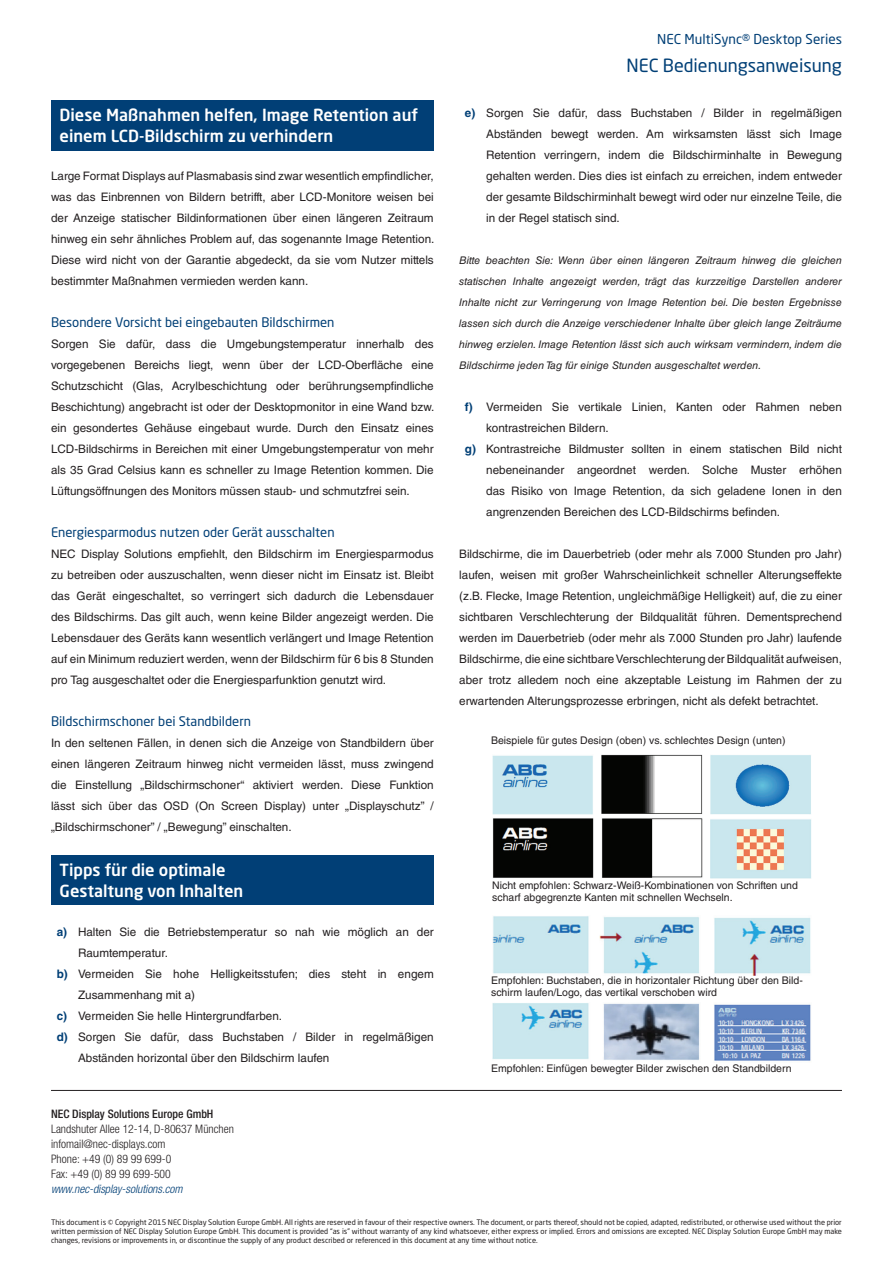
<style>
.page{position:relative;width:893px;height:1263px;background:#fff}
.page>*{position:absolute;margin:0;border:0;box-sizing:border-box;transform-origin:0 0}
.t1{font:18px "Neo Sans Pro";color:#013f76}
.t2{font:500 16.5px/21px "Neo Sans Pro";color:#fff}
.t3{font:13.5px "Neo Sans Pro";color:#013f76}
.t4{font:13.05px "Neo Sans Pro";color:#013f76}
.t5{font:11.7px/21px "Helvetica LT Std";color:#231f20;text-align:justify}
.t6{font:300 condensed 11.7px "Helvetica Neue LT Pro";color:#231f20}
.t7{font:500 condensed 11.7px "Helvetica Neue LT Pro";color:#231f20}
.t8{font:italic 300 condensed 11.7px "Helvetica Neue LT Std";color:#013f76}
.t9{font:italic 10.5px/21px "Helvetica LT Std";color:#231f20;text-align:justify}
.Paragraph_Style2{font:10.5px/12px "Helvetica LT Std";color:#231f20}
.t10{font:7.5px/9px "Neo Sans Pro";color:#231f20;text-align:justify}
.s1{font-weight:700;color:#013f76}
</style>
<div class="page">
<div style="left:51px;top:100px;width:383px;height:51px;background:#013f76"></div>
<div style="left:51px;top:856px;width:383px;height:49px;background:#013f76"></div>
<img style="left:493px;top:755px;width:100px;height:60px">
<img style="left:602px;top:754px;width:101px;height:60px">
<img style="left:710px;top:755px;width:101px;height:60px">
<img style="left:493px;top:818px;width:101px;height:60px">
<img style="left:602px;top:818px;width:101px;height:60px">
<img style="left:710px;top:819px;width:101px;height:59px">
<img style="left:492px;top:916px;width:319px;height:60px">
<img style="left:492px;top:1003px;width:319px;height:58px">
<hr style="left:51px;top:1090px;width:791px;height:1px;background:#231f20">
<p class="t2" style="left:60px;top:104px;width:360px">Diese Maßnahmen helfen, Image Retention auf einem LCD-Bildschirm zu verhindern</p>
<p class="t5" style="left:51px;top:165px;width:385px">Large Format Displays auf Plasmabasis sind zwar wesentlich empfindlicher, was das Einbrennen von Bildern betrifft, aber LCD-Monitore weisen bei der Anzeige statischer Bildinformationen über einen längeren Zeitraum hinweg ein sehr ähnliches Problem auf, das sogenannte Image Retention.<br>Diese wird nicht von der Garantie abgedeckt, da sie vom Nutzer mittels bestimmter Maßnahmen vermieden werden kann.</p>
<p class="t4" style="left:51px;top:314px;width:285px">Besondere Vorsicht bei eingebauten Bildschirmen</p>
<p class="t5" style="left:51px;top:333px;width:385px">Sorgen Sie dafür, dass die Umgebungstemperatur innerhalb des vorgegebenen Bereichs liegt, wenn über der LCD-Oberfläche eine Schutzschicht (Glas, Acrylbeschichtung oder berührungsempfindliche Beschichtung) angebracht ist oder der Desktopmonitor in eine Wand bzw. ein gesondertes Gehäuse eingebaut wurde. Durch den Einsatz eines LCD-Bildschirms in Bereichen mit einer Umgebungstemperatur von mehr als 35 Grad Celsius kann es schneller zu Image Retention kommen. Die Lüftungsöffnungen des Monitors müssen staub- und schmutzfrei sein.</p>
<p class="t4" style="left:51px;top:524px;width:285px">Energiesparmodus nutzen oder Gerät ausschalten</p>
<p class="t5" style="left:51px;top:543px;width:384px">NEC Display Solutions empfiehlt, den Bildschirm im Energiesparmodus zu betreiben oder auszuschalten, wenn dieser nicht im Einsatz ist. Bleibt das Gerät eingeschaltet, so verringert sich dadurch die Lebensdauer des Bildschirms. Das gilt auch, wenn keine Bilder angezeigt werden. Die Lebensdauer des Geräts kann wesentlich verlängert und Image Retention auf ein Minimum reduziert werden, wenn der Bildschirm für 6 bis 8 Stunden pro Tag ausgeschaltet oder die Energiesparfunktion genutzt wird.</p>
<p class="t4" style="left:51px;top:713px;width:202px">Bildschirmschoner bei Standbildern</p>
<p class="t5" style="left:51px;top:732px;width:384px">In den seltenen Fällen, in denen sich die Anzeige von Standbildern über einen längeren Zeitraum hinweg nicht vermeiden lässt, muss zwingend die Einstellung „Bildschirmschoner“ aktiviert werden. Diese Funktion lässt sich über das OSD (On Screen Display) unter „Displayschutz” / „Bildschirmschoner” / „Bewegung” einschalten.</p>
<p class="t2" style="left:60px;top:859px;width:168px">Tipps für die optimale</p>
<p class="t2" style="left:60px;top:880px;width:185px">Gestaltung von Inhalten</p>
<p class="t5" style="left:78px;top:921px;width:357px;text-indent:-21px"><span class="s1">a)</span> Halten Sie die Betriebstemperatur so nah wie möglich an der<br>Raumtemperatur.</p>
<p class="t5" style="left:78px;top:963px;width:357px;text-indent:-21px"><span class="s1">b)</span> Vermeiden Sie hohe Helligkeitsstufen; dies steht in engem<br>Zusammenhang mit a)</p>
<p class="t5" style="left:57px;top:1005px;width:227px"><span class="s1">c)</span> Vermeiden Sie helle Hintergrundfarben.</p>
<p class="t5" style="left:78px;top:1026px;width:357px;text-indent:-21px"><span class="s1">d)</span> Sorgen Sie dafür, dass Buchstaben / Bilder in regelmäßigen<br>Abständen horizontal über den Bildschirm laufen</p>
<p class="t3" style="left:657px;top:31px;width:186px">NEC MultiSync® Desktop Series</p>
<p class="t1" style="left:626px;top:54px;width:217px">NEC Bedienungsanweisung</p>
<p class="t5" style="left:486px;top:102px;width:357px;text-indent:-21px"><span class="s1">e)</span> Sorgen Sie dafür, dass Buchstaben / Bilder in regelmäßigen Abständen bewegt werden. Am wirksamsten lässt sich Image Retention verringern, indem die Bildschirminhalte in Bewegung gehalten werden. Dies dies ist einfach zu erreichen, indem entweder der gesamte Bildschirminhalt bewegt wird oder nur einzelne Teile, die in der Regel statisch sind.</p>
<p class="t9" style="left:459px;top:250px;width:384px">Bitte beachten Sie: Wenn über einen längeren Zeitraum hinweg die gleichen statischen Inhalte angezeigt werden, trägt das kurzzeitige Darstellen anderer Inhalte nicht zur Verringerung von Image Retention bei. Die besten Ergebnisse lassen sich durch die Anzeige verschiedener Inhalte über gleich lange Zeiträume hinweg erzielen. Image Retention lässt sich auch wirksam vermindern, indem die Bildschirme jeden Tag für einige Stunden ausgeschaltet werden.</p>
<p class="t5" style="left:486px;top:396px;width:357px;text-indent:-21px"><span class="s1">f)</span> Vermeiden Sie vertikale Linien, Kanten oder Rahmen neben kontrastreichen Bildern.</p>
<p class="t5" style="left:486px;top:438px;width:357px;text-indent:-21px"><span class="s1">g)</span> Kontrastreiche Bildmuster sollten in einem statischen Bild nicht nebeneinander angeordnet werden. Solche Muster erhöhen das Risiko von Image Retention, da sich geladene Ionen in den angrenzenden Bereichen des LCD-Bildschirms befinden.</p>
<p class="t5" style="left:459px;top:543px;width:384px">Bildschirme, die im Dauerbetrieb (oder mehr als 7.000 Stunden pro Jahr) laufen, weisen mit großer Wahrscheinlichkeit schneller Alterungseffekte (z.B. Flecke, Image Retention, ungleichmäßige Helligkeit) auf, die zu einer sichtbaren Verschlechterung der Bildqualität führen. Dementsprechend werden im Dauerbetrieb (oder mehr als 7.000 Stunden pro Jahr) laufende Bildschirme, die eine sichtbare Verschlechterung der Bildqualität aufweisen, aber trotz alledem noch eine akzeptable Leistung im Rahmen der zu erwartenden Alterungsprozesse erbringen, nicht als defekt betrachtet.</p>
<p class="Paragraph_Style2" style="left:491px;top:734px;width:296px">Beispiele für gutes Design (oben) vs. schlechtes Design (unten)</p>
<p class="Paragraph_Style2" style="left:492px;top:879px;width:307px">Nicht empfohlen: Schwarz-Weiß-Kombinationen von Schriften und scharf abgegrenzte Kanten mit schnellen Wechseln.</p>
<p class="Paragraph_Style2" style="left:491px;top:975px;width:313px">Empfohlen: Buchstaben, die in horizontaler Richtung über den Bild&shy;schirm laufen/Logo, das vertikal verschoben wird</p>
<p class="Paragraph_Style2" style="left:491px;top:1062px;width:302px">Empfohlen: Einfügen bewegter Bilder zwischen den Standbildern</p>
<p class="t7" style="left:51px;top:1106px;width:164px">NEC Display Solutions Europe GmbH</p>
<p class="t6" style="left:51px;top:1122px;width:184px">Landshuter Allee 12-14, D-80637 München</p>
<p class="t6" style="left:51px;top:1137px;width:116px">infomail@nec-displays.com</p>
<p class="t6" style="left:51px;top:1152px;width:122px">Phone: +49 (0) 89 99 699-0</p>
<p class="t6" style="left:51px;top:1167px;width:121px">Fax: +49 (0) 89 99 699-500</p>
<p class="t8" style="left:51px;top:1182px;width:133px">www.nec-display-solutions.com</p>
<p class="t10" style="left:51px;top:1217px;width:792px">This document is © Copyright 2015 NEC Display Solution Europe GmbH. All rights are reserved in favour of their respective owners. The document, or parts thereof, should not be copied, adapted, redistributed, or otherwise used without the prior written permission of NEC Display Solution Europe GmbH. This document is provided “as is” without warranty of any kind whatsoever, either express or implied. Errors and omissions are excepted. NEC Display Solution Europe GmbH may make changes, revisions or improvements in, or discontinue the supply of any product described or referenced in this document at any time without notice.</p>
</div>
